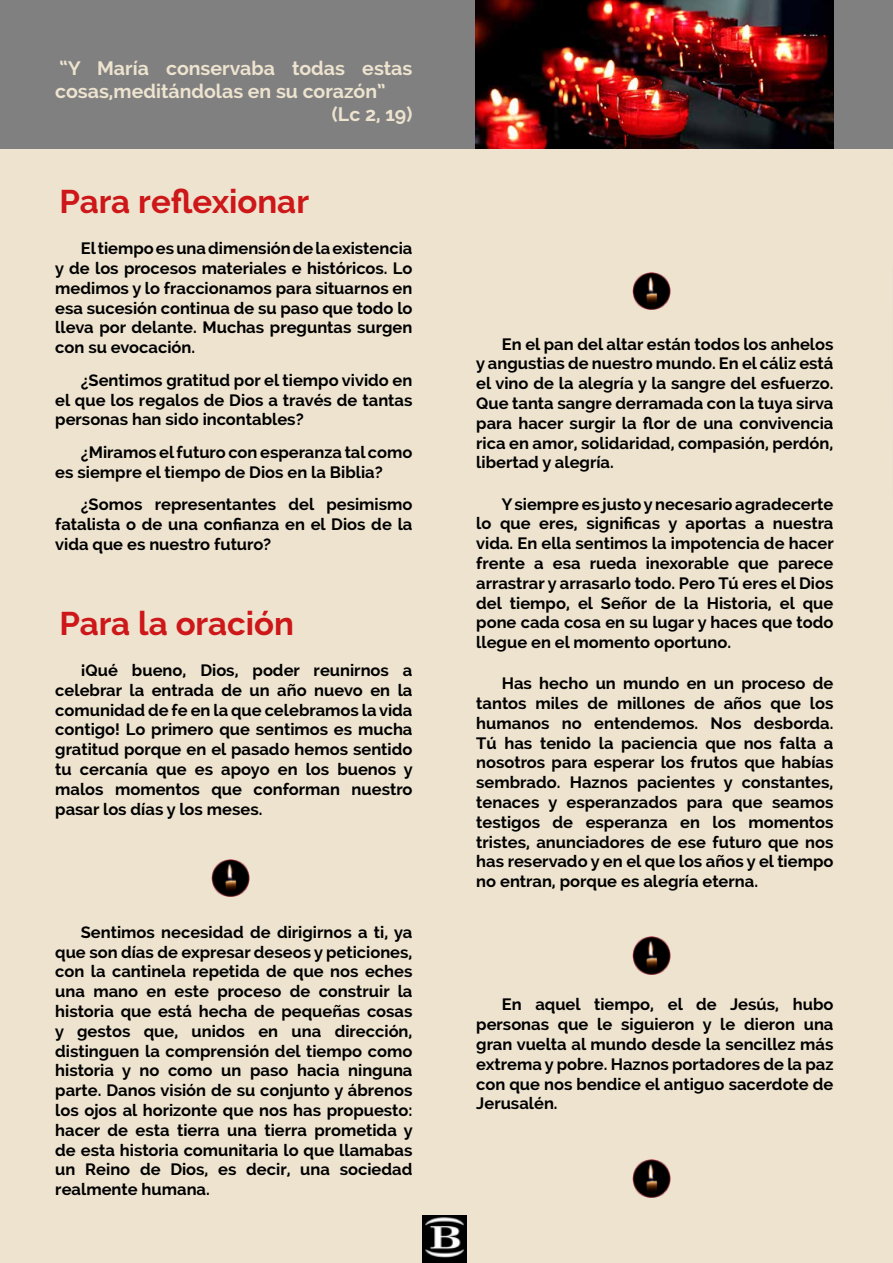
<style>
.page{position:relative;width:893px;height:1263px;background:#ede3cf}
.page>*{position:absolute;margin:0;border:0;box-sizing:border-box;transform-origin:0 0}
.t1{font:700 33px "Raleway";color:#cd1719}
.t2{font:700 19.5px "Raleway";color:#ede3cf}
.t3{font:700 16.5px/19.8px "Raleway";color:#000;text-align:justify}
</style>
<div class="page">
<div style="left:0;top:0;width:893px;height:149px;background:#808080"></div>
<img style="left:633px;top:272px;width:38px;height:38px">
<img style="left:212px;top:859px;width:38px;height:38px">
<img style="left:476px;top:0;width:357px;height:149px">
<img style="left:633px;top:937px;width:38px;height:37px">
<img style="left:633px;top:1160px;width:38px;height:37px">
<img style="left:422px;top:1216px;width:44px;height:47px">
<p class="t2" style="left:60px;top:57px;width:354px">“Y María conservaba todas estas</p>
<p class="t2" style="left:55px;top:80px;width:332px">cosas,meditándolas en su corazón”</p>
<p class="t2" style="left:332px;top:103px;width:82px">(Lc 2, 19)</p>
<h1 class="t1" style="left:60px;top:183px;width:251px">Para reflexionar</h1>
<p class="t3" style="left:55px;top:239px;width:359px;text-indent:26px">El tiempo es una dimensión de la existencia y de los procesos materiales e históricos. Lo medimos y lo fraccionamos para situarnos en esa sucesión continua de su paso que todo lo lleva por delante. Muchas preguntas surgen con su evocación.</p>
<p class="t3" style="left:55px;top:370px;width:359px;text-indent:26px">¿Sentimos gratitud por el tiempo vivido en el que los regalos de Dios a través de tantas personas han sido incontables?</p>
<p class="t3" style="left:55px;top:442px;width:359px;text-indent:26px">¿Miramos el futuro con esperanza tal como es siempre el tiempo de Dios en la Biblia?</p>
<p class="t3" style="left:55px;top:495px;width:359px;text-indent:26px">¿Somos representantes del pesimismo fatalista o de una confianza en el Dios de la vida que es nuestro futuro?</p>
<h1 class="t1" style="left:60px;top:604px;width:236px">Para la oración</h1>
<p class="t3" style="left:55px;top:660px;width:359px;text-indent:26px">¡Qué bueno, Dios, poder reunirnos a celebrar la entrada de un año nuevo en la comunidad de fe en la que celebramos la vida contigo! Lo primero que sentimos es mucha gratitud porque en el pasado hemos sentido tu cercanía que es apoyo en los buenos y malos momentos que conforman nuestro pasar los días y los meses.</p>
<p class="t3" style="left:55px;top:922px;width:359px;text-indent:26px">Sentimos necesidad de dirigirnos a ti, ya que son días de expresar deseos y peticiones, con la cantinela repetida de que nos eches una mano en este proceso de construir la historia que está hecha de pequeñas cosas y gestos que, unidos en una dirección, distinguen la comprensión del tiempo como historia y no como un paso hacia ninguna parte. Danos visión de su conjunto y ábrenos los ojos al horizonte que nos has propuesto: hacer de esta tierra una tierra prometida y de esta historia comunitaria lo que llamabas un Reino de Dios, es decir, una sociedad realmente humana.</p>
<p class="t3" style="left:476px;top:334px;width:359px;text-indent:26px">En el pan del altar están todos los anhelos y angustias de nuestro mundo. En el cáliz está el vino de la alegría y la sangre del esfuerzo.<br>Que tanta sangre derramada con la tuya sirva para hacer surgir la flor de una convivencia rica en amor, solidaridad, compasión, perdón, libertad y alegría.</p>
<p class="t3" style="left:476px;top:494px;width:359px;text-indent:26px">Y siempre es justo y necesario agradecerte lo que eres, significas y aportas a nuestra vida. En ella sentimos la impotencia de hacer frente a esa rueda inexorable que parece arrastrar y arrasarlo todo. Pero Tú eres el Dios del tiempo, el Señor de la Historia, el que pone cada cosa en su lugar y haces que todo llegue en el momento oportuno.</p>
<p class="t3" style="left:476px;top:674px;width:359px;text-indent:26px">Has hecho un mundo en un proceso de tantos miles de millones de años que los humanos no entendemos. Nos desborda.<br>Tú has tenido la paciencia que nos falta a nosotros para esperar los frutos que habías sembrado. Haznos pacientes y constantes, tenaces y esperanzados para que seamos testigos de esperanza en los momentos tristes, anunciadores de ese futuro que nos has reservado y en el que los años y el tiempo no entran, porque es alegría eterna.</p>
<p class="t3" style="left:476px;top:995px;width:359px;text-indent:26px">En aquel tiempo, el de Jesús, hubo personas que le siguieron y le dieron una gran vuelta al mundo desde la sencillez más extrema y pobre. Haznos portadores de la paz con que nos bendice el antiguo sacerdote de Jerusalén.</p>
</div>
